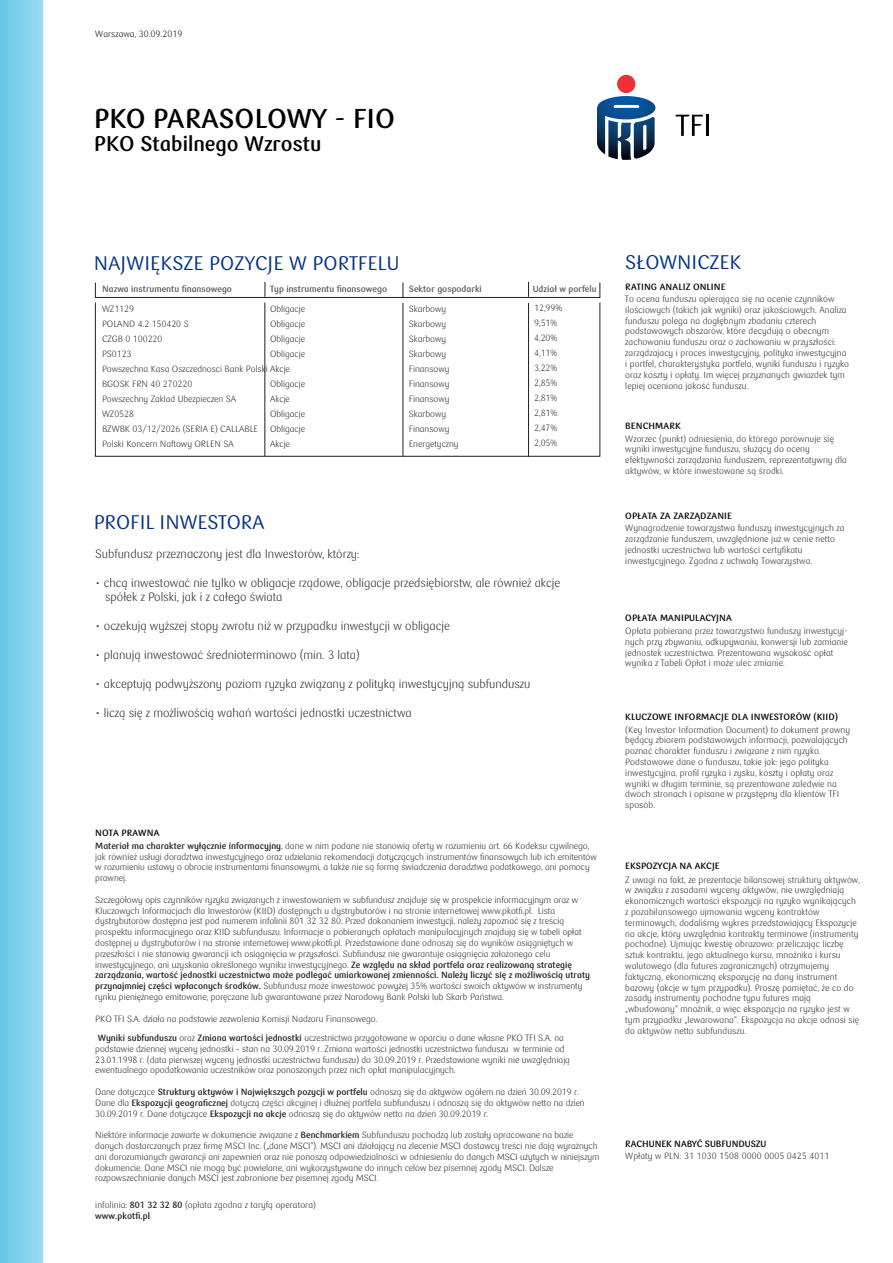
<style>
.page{position:relative;width:893px;height:1263px;background:#fff}
.page>*{position:absolute;margin:0;border:0;box-sizing:border-box;transform-origin:0 0}
.t1{font:700 27px "PKO Bank Polski";color:#000001}
.t2{font:700 21px "PKO Bank Polski";color:#000001}
.t3{font:19.5px "PKO Bank Polski";letter-spacing:.005em;color:#003186}
.t4{font:300 12px/14.4px "PKO Bank Polski";color:#231f20}
.t5{font:300 9px/10.8px "PKO Bank Polski";color:#231f20}
.t6{font:700 9px "PKO Bank Polski";letter-spacing:.01em;color:#000001}
.t7{font:700 9px "PKO Bank Polski";color:#58595b}
.t8{font:300 9px "PKO Bank Polski";letter-spacing:.01em;color:#000001}
.s1{font-weight:700}
.s2{color:#18151a}
</style>
<div class="page">
<div style="left:0;top:0;width:42px;height:1263px;background:linear-gradient(to right,#65c8e7,#98d9f4)"></div>
<div style="left:617px;top:75px;width:18px;height:18px;background:#ee3136;border-radius:50%"></div>
<svg style="left:597px;top:96px;width:58px;height:64px"></svg>
<svg style="left:676px;top:115px;width:27px;height:21px"></svg>
<hr style="left:706px;top:115px;width:2px;height:21px;background:#000001">
<div style="left:95px;top:282px;width:505px;height:16px;border:1px solid #221e1f"></div>
<svg style="left:265px;top:282px;width:1px;height:15px"></svg>
<div style="left:95px;top:302px;width:505px;height:155px;border:1px solid #221e1f"></div>
<hr style="left:264px;top:302px;width:1px;height:154px;background:#221e1f">
<svg style="left:402px;top:283px;width:1px;height:14px"></svg>
<svg style="left:528px;top:282px;width:1px;height:15px"></svg>
<hr style="left:403px;top:303px;width:1px;height:154px;background:#221e1f">
<hr style="left:528px;top:303px;width:1px;height:154px;background:#221e1f">
<p class="t8" style="left:95px;top:29px;width:88px">Warszawa, 30.09.2019</p>
<h1 class="t1" style="left:94px;top:103px;width:303px">PKO PARASOLOWY - FIO</h1>
<h2 class="t2" style="left:94px;top:131px;width:229px">PKO Stabilnego Wzrostu</h2>
<h3 class="t3" style="left:94px;top:252px;width:307px">NAJWIĘKSZE POZYCJE W PORTFELU</h3>
<p class="t7" style="left:102px;top:284px;width:131px">Nazwa instrumentu finansowego</p>
<p class="t7" style="left:270px;top:284px;width:119px">Typ instrumentu finansowego</p>
<p class="t7" style="left:409px;top:284px;width:74px">Sektor gospodarki</p>
<p class="t7" style="left:533px;top:284px;width:65px">Udział w porfelu</p>
<p class="t5" style="left:270px;top:303px;width:37px">Obligacje</p>
<p class="t5" style="left:270px;top:318px;width:37px">Obligacje</p>
<p class="t5" style="left:270px;top:333px;width:37px">Obligacje</p>
<p class="t5" style="left:270px;top:348px;width:37px">Obligacje</p>
<p class="t5" style="left:102px;top:363px;width:189px">Powszechna Kasa Oszczednosci Bank Polski Akcje</p>
<p class="t5" style="left:270px;top:378px;width:37px">Obligacje</p>
<p class="t5" style="left:270px;top:393px;width:21px">Akcje</p>
<p class="t5" style="left:270px;top:408px;width:37px">Obligacje</p>
<p class="t5" style="left:270px;top:423px;width:37px">Obligacje</p>
<p class="t5" style="left:270px;top:438px;width:21px">Akcje</p>
<p class="t5" style="left:534px;top:300px;width:30px;line-height:15px">12,99%<br>9,51%<br>4,20%<br>4,11%<br>3,22%<br>2,85%<br>2,81%<br>2,81%<br>2,47%<br>2,05%</p>
<p class="t5" style="left:409px;top:301px;width:51px;line-height:15px">Skarbowy<br>Skarbowy<br>Skarbowy<br>Skarbowy<br>Finansowy<br>Finansowy<br>Finansowy<br>Skarbowy<br>Finansowy<br>Energetyczny</p>
<p class="t5" style="left:102px;top:301px;width:88px;line-height:15px">WZ1129<br>POLAND 4.2 150420 S<br>CZGB 0 100220<br>PS0123</p>
<p class="t5" style="left:102px;top:376px;width:158px;line-height:15px">BGOSK FRN 40 270220<br>Powszechny Zaklad Ubezpieczen SA<br>WZ0528<br>BZWBK 03/12/2026 (SERIA E) CALLABLE<br>Polski Koncern Naftowy ORLEN SA</p>
<h3 class="t3" style="left:94px;top:512px;width:172px">PROFIL INWESTORA</h3>
<h3 class="t4" style="left:95px;top:547px;width:266px">Subfundusz przeznaczony jest dla Inwestorów, którzy:</h3>
<h3 class="t4" style="left:105px;top:576px;width:457px;text-indent:-10px">• chcą inwestować nie tylko w obligacje rządowe, obligacje przedsiębiorstw, ale również akcje spółek z Polski, jak i z całego świata</h3>
<h3 class="t4" style="left:95px;top:619px;width:356px">• oczekują wyższej stopy zwrotu niż w przypadku inwestycji w obligacje</h3>
<h3 class="t4" style="left:95px;top:648px;width:266px">• planują inwestować średnioterminowo (min. 3 lata)</h3>
<h3 class="t4" style="left:95px;top:677px;width:437px">• akceptują podwyższony poziom ryzyka związany z polityką inwestycyjną subfunduszu</h3>
<h3 class="t4" style="left:95px;top:705px;width:318px">• liczą się z możliwością wahań wartości jednostki uczestnictwa</h3>
<p class="t6" style="left:95px;top:828px;width:66px">NOTA PRAWNA</p>
<p class="t5" style="left:95px;top:840px;width:503px"><span class="s1">Materiał ma charakter wyłącznie informacyjny</span>, dane w nim podane nie stanowią oferty w rozumieniu art. 66 Kodeksu cywilnego, jak również usługi doradztwa inwestycyjnego oraz udzielania rekomendacji dotyczących instrumentów finansowych lub ich emitentów w rozumieniu ustawy o obrocie instrumentami finansowymi, a także nie są formą świadczenia doradztwa podatkowego, ani pomocy prawnej.</p>
<p class="t5" style="left:95px;top:894px;width:496px">Szczegółowy opis czynników ryzyka związanych z inwestowaniem w subfundusz znajduje się w prospekcie informacyjnym oraz w Kluczowych Informacjach dla Inwestorów (KIID) dostępnych u dystrybutorów i na stronie internetowej www.pkotfi.pl. Lista dystrybutorów dostępna jest pod numerem infolinii 801 32 32 80. Przed dokonaniem inwestycji, należy zapoznać się z treścią prospektu informacyjnego oraz KIID subfunduszu. Informacje o pobieranych opłatach manipulacyjnych znajdują się w tabeli opłat dostępnej u dystrybutorów i na stronie internetowej www.pkotfi.pl. Przedstawione dane odnoszą się do wyników osiągniętych w przeszłości i nie stanowią gwarancji ich osiągnięcia w przyszłości. Subfundusz nie gwarantuje osiągnięcia założonego celu inwestycyjnego, ani uzyskania określonego wyniku inwestycyjnego. <span class="s1">Ze względu na skład portfela oraz realizowaną strategię zarządzania, wartość jednostki uczestnictwa może podlegać umiarkowanej zmienności. Należy liczyć się z możliwością utraty przynajmniej części wpłaconych środków.</span> Subfundusz może inwestować powyżej 35% wartości swoich aktywów w instrumenty rynku pieniężnego emitowane, poręczane lub gwarantowane przez Narodowy Bank Polski lub Skarb Państwa.</p>
<p class="t5" style="left:95px;top:1009px;width:470px;line-height:19.4px">PKO TFI S.A. działa na podstawie zezwolenia Komisji Nadzoru Finansowego.<br><span class="s1">Wyniki subfunduszu</span> oraz <span class="s1">Zmiana wartości jednostki</span> uczestnictwa przygotowane w oparciu o dane własne PKO TFI S.A. na</p>
<p class="t5" style="left:95px;top:1043px;width:476px">podstawie dziennej wyceny jednostki – stan na 30.09.2019 r. Zmiana wartości jednostki uczestnictwa funduszu w terminie od<br><span class="s2">23.01.1998</span> r. (data pierwszej wyceny jednostki uczestnictwa funduszu) do 30.09.2019 r. Przedstawione wyniki nie uwzględniają ewentualnego opodatkowania uczestników oraz ponoszonych przez nich opłat manipulacyjnych.</p>
<p class="t5" style="left:95px;top:1087px;width:491px">Dane dotyczące <span class="s1">Struktury aktywów i Największych pozycji w portfelu</span> odnoszą się do aktywów ogółem na dzień 30.09.2019 r.<br>Dane dla <span class="s1">Ekspozycji geograficznej</span> dotyczą części akcyjnej i dłużnej portfela subfunduszu i odnoszą się do aktywów netto na dzień<br>30.09.2019 r. Dane dotyczące <span class="s1">Ekspozycji na akcje</span> odnoszą się do aktywów netto na dzień 30.09.2019 r.</p>
<p class="t5" style="left:95px;top:1130px;width:506px">Niektóre informacje zawarte w dokumencie związane z <span class="s1">Benchmarkiem</span> Subfunduszu pochodzą lub zostały opracowane na bazie danych dostarczanych przez firmę MSCI Inc. („dane MSCI”). MSCI ani działający na zlecenie MSCI dostawcy treści nie dają wyraźnych ani dorozumianych gwarancji ani zapewnień oraz nie ponoszą odpowiedzialności w odniesieniu do danych MSCI użytych w niniejszym dokumencie. Dane MSCI nie mogą być powielane, ani wykorzystywane do innych celów bez pisemnej zgody MSCI. Dalsze rozpowszechnianie danych MSCI jest zabronione bez pisemnej zgody MSCI.</p>
<p class="t5" style="left:95px;top:1200px;width:222px">infolinia: <span class="s1">801 32 32 80</span> (opłata zgodna z taryfą operatora) <span class="s1">www.pkotfi.pl</span></p>
<h3 class="t3" style="left:625px;top:252px;width:117px">SŁOWNICZEK</h3>
<p class="t6" style="left:625px;top:282px;width:102px">RATING ANALIZ ONLINE</p>
<p class="t5" style="left:625px;top:294px;width:225px">To ocena funduszu opierająca się na ocenie czynników ilościowych (takich jak wyniki) oraz jakościowych. Analiza funduszu polega na dogłębnym zbadaniu czterech podstawowych obszarów, które decydują o obecnym zachowaniu funduszu oraz o zachowaniu w przyszłości: zarządzajacy i proces inwestycyjny, polityka inwestycyjna i portfel, charakterystyka portfela, wyniki funduszu i ryzyko oraz koszty i opłaty. Im więcej przyznanych gwiazdek tym lepiej oceniona jakość funduszu.</p>
<p class="t6" style="left:625px;top:421px;width:57px">BENCHMARK</p>
<p class="t5" style="left:625px;top:433px;width:223px">Wzorzec (punkt) odniesienia, do którego porównuje się wyniki inwestycyjne funduszu, służący do oceny efektywności zarządzania funduszem, reprezentatywny dla aktywów, w które inwestowane są środki.</p>
<p class="t6" style="left:625px;top:510px;width:108px">OPŁATA ZA ZARZĄDZANIE</p>
<p class="t5" style="left:625px;top:523px;width:221px">Wynagrodzenie towarzystwa funduszy inwestycyjnych za zarządzanie funduszem, uwzględnione już w cenie netto jednostki uczestnictwa lub wartości certyfikatu inwestycyjnego. Zgodna z uchwałą Towarzystwa.</p>
<p class="t6" style="left:625px;top:612px;width:108px">OPŁATA MANIPULACYJNA</p>
<p class="t5" style="left:625px;top:626px;width:224px">Opłata pobierana przez towarzystwo funduszy inwestycyj&shy;nych przy zbywaniu, odkupywaniu, konwersji lub zamianie jednostek uczestnictwa. Prezentowana wysokość opłat wynika z Tabeli Opłat i może ulec zmianie.</p>
<p class="t6" style="left:625px;top:712px;width:214px">KLUCZOWE INFORMACJE DLA INWESTORÓW (KIID)</p>
<p class="t5" style="left:625px;top:724px;width:226px">(Key Investor Information Document) to dokument prawny będący zbiorem podstawowych informacji, pozwalających poznać charakter funduszu i związane z nim ryzyko.<br>Podstawowe dane o funduszu, takie jak: jego polityka inwestycyjna, profil ryzyka i zysku, koszty i opłaty oraz wyniki w długim terminie, są prezentowane zaledwie na dwóch stronach i opisane w przystępny dla klientów TFI sposób.</p>
<p class="t6" style="left:625px;top:861px;width:96px">EKSPOZYCJA NA AKCJE</p>
<p class="t5" style="left:625px;top:874px;width:236px">Z uwagi na fakt, że prezentacje bilansowej struktury aktywów, w związku z zasadami wyceny aktywów, nie uwzględniają ekonomicznych wartości ekspozycji na ryzyko wynikających z pozabilansowego ujmowania wyceny kontraktów terminowych, dodaliśmy wykres przedstawiający Ekspozycje na akcje, który uwzględnia kontrakty terminowe (instrumenty pochodne). Ujmując kwestię obrazowo: przeliczając liczbę sztuk kontraktu, jego aktualnego kursu, mnożnika i kursu walutowego (dla futures zagranicznych) otrzymujemy faktyczną, ekonomiczną ekspozycję na dany instrument bazowy (akcje w tym przypadku). Proszę pamiętać, że co do zasady instrumenty pochodne typu futures mają „wbudowany” mnożnik, a więc ekspozycja na ryzyko jest w tym przypadku „lewarowana”. Ekspozycja na akcje odnosi się do aktywów netto subfunduszu.</p>
<p class="t6" style="left:625px;top:1139px;width:143px">RACHUNEK NABYĆ SUBFUNDUSZU</p>
<p class="t5" style="left:625px;top:1151px;width:206px">Wpłaty w PLN: 31 1030 1508 0000 0005 0425 4011</p>
</div>
